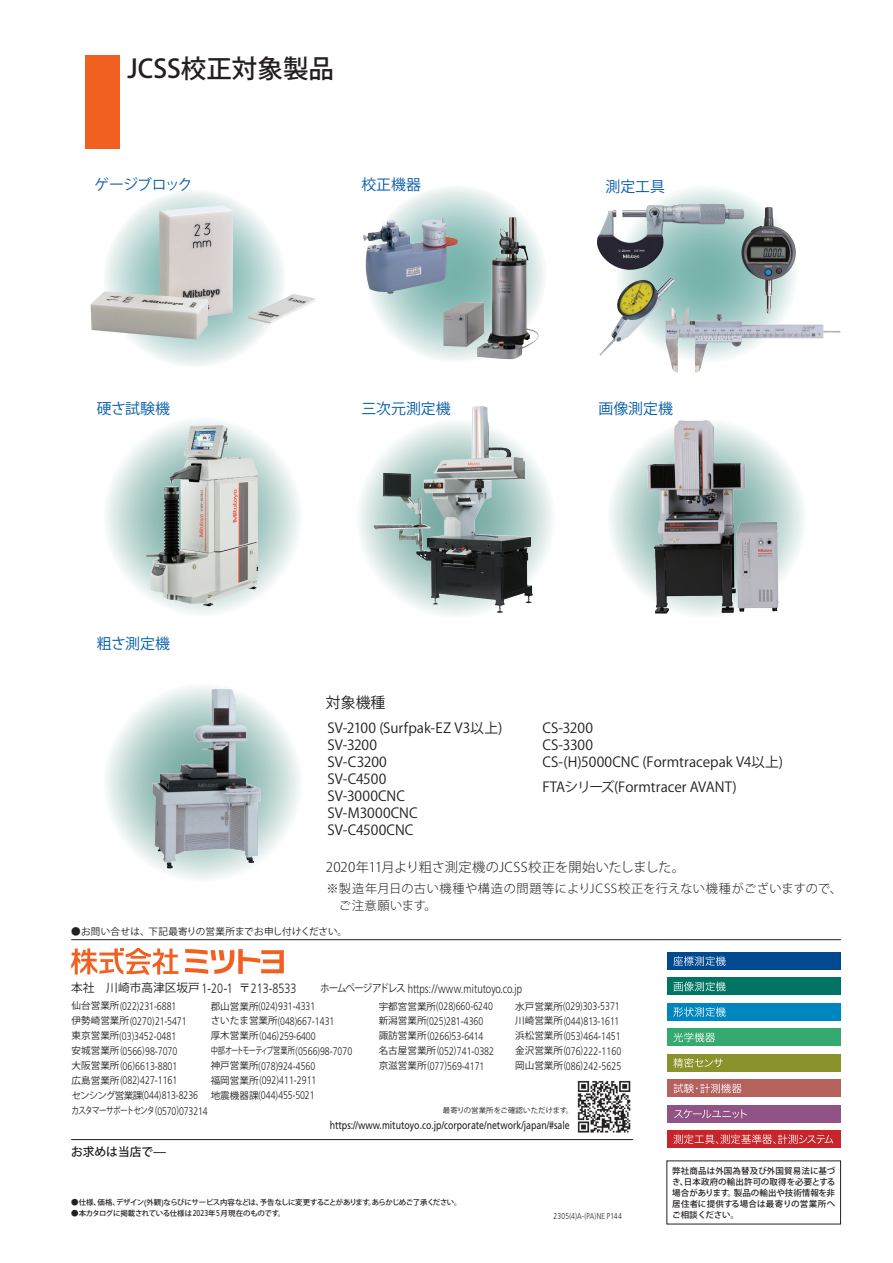
<style>
.page{position:relative;width:893px;height:1263px;background:#fff}
.page>*{position:absolute;margin:0;border:0;box-sizing:border-box;transform-origin:0 0}
.t1{font:500 25.5px "Koz Go Pro";color:#231f20}
.t2{font:14.85px "Koz Go Pro";color:#015aaa}
.t3{font:14.85px "Koz Go Pro";letter-spacing:-.05em;color:#015aaa}
.t4{font:14.85px "Koz Go Pro";color:#231f20}
.t5{font:13.8px/17px "Koz Go Pro";letter-spacing:.005em;color:#231f20}
.t6{font:300 13.5px "Mitutoyo Frutiger";color:#231f20}
.t7{font:300 13.35px "Koz Go Pro";letter-spacing:-.005em;color:#231f20}
.t8{font:300 12.15px/17px "Koz Go Pro";letter-spacing:.04em;color:#231f20}
.t9{font:300 12.15px "Mitutoyo Frutiger";letter-spacing:-.005em;color:#231f20}
.t10{font:500 11.7px "Koz Go Pr 6 N";color:#231f20}
.t11{font:300 10.95px/14.9px "Mitutoyo Frutiger";color:#231f20;text-align:right}
.t12{font:10.95px "Mitutoyo Frutiger";color:#231f20}
.t13{font:9.6px "Koz Go Pr 6 N";letter-spacing:.03em;color:#231f20}
.t14{font:9.6px "Koz Go Pr 6 N";letter-spacing:-.09em;color:#231f20;scale:.75 1}
.t15{font:9.6px "Koz Go Pr 6 N";letter-spacing:-.105em;color:#231f20;scale:.8 1}
.t16{font:500 8.55px/10.9px "Koz Go Pr 6 N";color:#231f20;text-align:justify}
.t17{font:300 8.55px "Mitutoyo Frutiger";letter-spacing:.015em;color:#231f20}
.t18{font:500 7.5px "Koz Go Pr 6 N";letter-spacing:-.07em;color:#231f20}
.t19{font:500 7.5px "Koz Go Pr 6 N";letter-spacing:-.05em;color:#231f20}
.t20{font:7.5px "Koz Go Pr 6 N";letter-spacing:.01em;color:#231f20}
.s1{font-family:"Koz Go Pr 6 N";font-weight:400;font-size:11.7px}
.s2{font-family:"Koz Go Pr 6 N";font-weight:400;font-size:10.65px}
.s3{font-family:"Koz Go Pr 6 N";font-weight:400;font-size:9.6px}
.s4{font-family:"Mitutoyo Frutiger";font-weight:300;font-size:10.95px}
.s5{font-family:"Mitutoyo Frutiger";font-weight:400;font-size:8.55px}
</style>
<div class="page">
<svg style="left:103px;top:682px;width:200px;height:200px"></svg>
<svg style="left:103px;top:417px;width:200px;height:200px"></svg>
<div style="left:363px;top:185px;width:185px;height:180px;background:#231f20;opacity:.5"></div>
<div style="left:102px;top:189px;width:185px;height:180px;background:#231f20;opacity:.5"></div>
<svg style="left:356px;top:419px;width:200px;height:200px"></svg>
<svg style="left:615px;top:185px;width:183px;height:179px"></svg>
<svg style="left:607px;top:419px;width:200px;height:200px"></svg>
<div style="left:85px;top:55px;width:34px;height:94px;background:#f26021"></div>
<img style="left:91px;top:205px;width:225px;height:134px">
<img style="left:363px;top:217px;width:80px;height:77px">
<img style="left:639px;top:419px;width:140px;height:195px">
<img style="left:373px;top:408px;width:126px;height:203px">
<img style="left:617px;top:278px;width:53px;height:33px">
<img style="left:741px;top:207px;width:55px;height:107px">
<img style="left:666px;top:306px;width:72px;height:67px">
<img style="left:597px;top:204px;width:147px;height:66px">
<img style="left:443px;top:217px;width:95px;height:142px">
<img style="left:169px;top:425px;width:53px;height:125px">
<img style="left:140px;top:682px;width:126px;height:188px">
<hr style="left:666px;top:1130px;width:174px;height:1px;background:#c8242b">
<div style="left:666px;top:978px;width:174px;height:17px;background:#007563"></div>
<hr style="left:666px;top:995px;width:174px;height:1px;background:#007563">
<div style="left:666px;top:1003px;width:174px;height:17px;background:#0086be"></div>
<hr style="left:666px;top:1020px;width:174px;height:1px;background:#0086be">
<div style="left:666px;top:952px;width:174px;height:17px;background:#014990"></div>
<div style="left:666px;top:1029px;width:174px;height:17px;background:#35a96f"></div>
<div style="left:666px;top:1105px;width:174px;height:17px;background:#915285"></div>
<div style="left:666px;top:1054px;width:174px;height:17px;background:#8a922b"></div>
<div style="left:666px;top:1131px;width:174px;height:17px;background:#c8242b"></div>
<hr style="left:666px;top:1071px;width:174px;height:1px;background:#8a922b">
<hr style="left:666px;top:1028px;width:174px;height:1px;background:#35a96f">
<hr style="left:666px;top:1122px;width:174px;height:1px;background:#915285">
<div style="left:666px;top:1080px;width:174px;height:17px;background:#b5625f"></div>
<hr style="left:666px;top:1079px;width:174px;height:1px;background:#b5625f">
<hr style="left:666px;top:969px;width:174px;height:1px;background:#014990">
<svg style="left:673px;top:956px;width:53px;height:10px"></svg>
<svg style="left:674px;top:981px;width:52px;height:10px"></svg>
<svg style="left:673px;top:1007px;width:53px;height:10px"></svg>
<svg style="left:673px;top:1058px;width:50px;height:10px"></svg>
<svg style="left:673px;top:1083px;width:69px;height:10px"></svg>
<svg style="left:673px;top:1134px;width:160px;height:10px"></svg>
<svg style="left:674px;top:1109px;width:73px;height:9px"></svg>
<svg style="left:673px;top:1032px;width:42px;height:10px"></svg>
<svg style="left:185px;top:949px;width:99px;height:25px"></svg>
<svg style="left:71px;top:948px;width:107px;height:26px"></svg>
<hr style="left:71px;top:939px;width:770px;height:1px;background:#231f20">
<img style="left:577px;top:1080px;width:54px;height:53px">
<hr style="left:71px;top:1139px;width:562px;height:1px;background:#231f20">
<h1 class="t1" style="left:128px;top:52px;width:208px">JCSS校正対象製品</h1>
<h2 class="t3" style="left:94px;top:174px;width:100px">ゲージブロック</h2>
<h2 class="t2" style="left:361px;top:174px;width:61px">校正機器</h2>
<h2 class="t2" style="left:605px;top:177px;width:61px">測定工具</h2>
<h2 class="t2" style="left:97px;top:399px;width:75px">硬さ試験機</h2>
<h2 class="t2" style="left:97px;top:634px;width:75px">粗さ測定機</h2>
<h2 class="t2" style="left:361px;top:399px;width:91px">三次元測定機</h2>
<h2 class="t2" style="left:598px;top:399px;width:76px">画像測定機</h2>
<h2 class="t4" style="left:326px;top:693px;width:61px">対象機種</h2>
<p class="t5" style="left:327px;top:720px;width:176px">SV-2100 (Surfpak-EZ V3以上)<br>SV-3200<br>SV-C3200<br>SV-C4500<br>SV-3000CNC<br>SV-M3000CNC<br>SV-C4500CNC</p>
<p class="t5" style="left:542px;top:720px;width:242px">CS-3200<br>CS-3300<br>CS-(H)5000CNC (Formtracepak V4以上)</p>
<p class="t5" style="left:542px;top:779px;width:196px">FTAシリーズ(Formtracer AVANT)</p>
<p class="t7" style="left:326px;top:858px;width:361px">2020年11月より粗さ測定機のJCSS校正を開始いたしました。</p>
<p class="t8" style="left:326px;top:880px;width:517px">※製造年月日の古い機種や構造の問題等によりJCSS校正を行えない機種がございますので、　ご注意願います。</p>
<p class="t13" style="left:71px;top:926px;width:277px">●お問い合せは、下記最寄りの営業所までお申し付けください。</p>
<p class="t6" style="left:71px;top:980px;width:227px"><span class="s1">本社　川崎市高津区坂戸</span>1-20-1 <span class="s1">〒</span>213-8533</p>
<p class="t9" style="left:320px;top:981px;width:203px"><span class="s2">ホームページアドレス</span> https://www.mitutoyo.co.jp</p>
<p class="t11" style="left:72px;top:999px;width:106px"><span class="s3">仙台営業所</span>(022)231-6881</p>
<p class="t11" style="left:211px;top:999px;width:106px"><span class="s3">郡山営業所</span>(024)931-4331</p>
<p class="t11" style="left:379px;top:999px;width:116px"><span class="s3">宇都宮営業所</span>(028)660-6240</p>
<p class="t11" style="left:515px;top:999px;width:106px"><span class="s3">水戸営業所</span>(029)303-5371</p>
<p class="t11" style="left:72px;top:1014px;width:116px"><span class="s3">伊勢崎営業所</span>(0270)21-5471</p>
<p class="t11" style="left:211px;top:1014px;width:125px"><span class="s3">さいたま営業所</span>(048)667-1431</p>
<p class="t11" style="left:379px;top:1014px;width:106px"><span class="s3">新潟営業所</span>(025)281-4360</p>
<p class="t11" style="left:515px;top:1014px;width:106px"><span class="s3">川崎営業所</span>(044)813-1611</p>
<p class="t11" style="left:72px;top:1029px;width:106px"><span class="s3">東京営業所</span>(03)3452-0481</p>
<p class="t11" style="left:211px;top:1029px;width:106px"><span class="s3">厚木営業所</span>(046)259-6400</p>
<p class="t11" style="left:379px;top:1029px;width:106px"><span class="s3">諏訪営業所</span>(0266)53-6414</p>
<p class="t11" style="left:515px;top:1029px;width:107px"><span class="s3">浜松営業所</span>(053)464-1451</p>
<p class="t11" style="left:72px;top:1043px;width:107px"><span class="s3">安城営業所</span>(0566)98-7070</p>
<p class="t14" style="left:211px;top:1045px;width:190px">中部オートモーティブ営業所<span class="s4">(0566)98-7070</span></p>
<p class="t11" style="left:379px;top:1043px;width:117px"><span class="s3">名古屋営業所</span>(052)741-0382</p>
<p class="t11" style="left:515px;top:1043px;width:108px"><span class="s3">金沢営業所</span>(076)222-1160</p>
<p class="t11" style="left:72px;top:1058px;width:107px"><span class="s3">大阪営業所</span>(06)6613-8801</p>
<p class="t11" style="left:211px;top:1058px;width:106px"><span class="s3">神戸営業所</span>(078)924-4560</p>
<p class="t11" style="left:379px;top:1058px;width:107px"><span class="s3">京滋営業所</span>(077)569-4171</p>
<p class="t11" style="left:515px;top:1058px;width:108px"><span class="s3">岡山営業所</span>(086)242-5625</p>
<p class="t11" style="left:72px;top:1073px;width:107px"><span class="s3">広島営業所</span>(082)427-1161</p>
<p class="t11" style="left:72px;top:1073px;width:246px"><span class="s3">福岡営業所</span>(092)411-2911<br><span class="s3">センシング営業課</span>(044)813-8236 <span class="s3">地震機器課</span>(044)455-5021</p>
<p class="t15" style="left:72px;top:1105px;width:172px">カスタマーサポートセンタ<span class="s4">(0570)073214</span></p>
<p class="t10" style="left:71px;top:1145px;width:97px">お求めは当店で—</p>
<p class="t20" style="left:443px;top:1106px;width:132px">最寄りの営業所をご確認いただけます。</p>
<p class="t12" style="left:330px;top:1119px;width:242px">https://www.mitutoyo.co.jp/corporate/network/japan/#sale</p>
<p class="t18" style="left:71px;top:1198px;width:392px">●仕様、価格、デザイン<span class="s5">(</span>外観<span class="s5">)</span>ならびにサービス内容などは、予告なしに変更することがあります。あらかじめご了承ください。</p>
<p class="t19" style="left:71px;top:1209px;width:215px">●本カタログに掲載されている仕様は<span class="s5">2023</span>年<span class="s5">5</span>月現在のものです。</p>
<p class="t17" style="left:554px;top:1211px;width:70px">2305(4)A-(PA)NE P144</p>
<p class="t16" style="left:672px;top:1165px;width:164px">弊社商品は外国為替及び外国貿易法に基づき、日本政府の輸出許可の取得を必要とする場合があります。製品の輸出や技術情報を非居住者に提供する場合は最寄りの営業所へご相談ください。</p>
</div>
